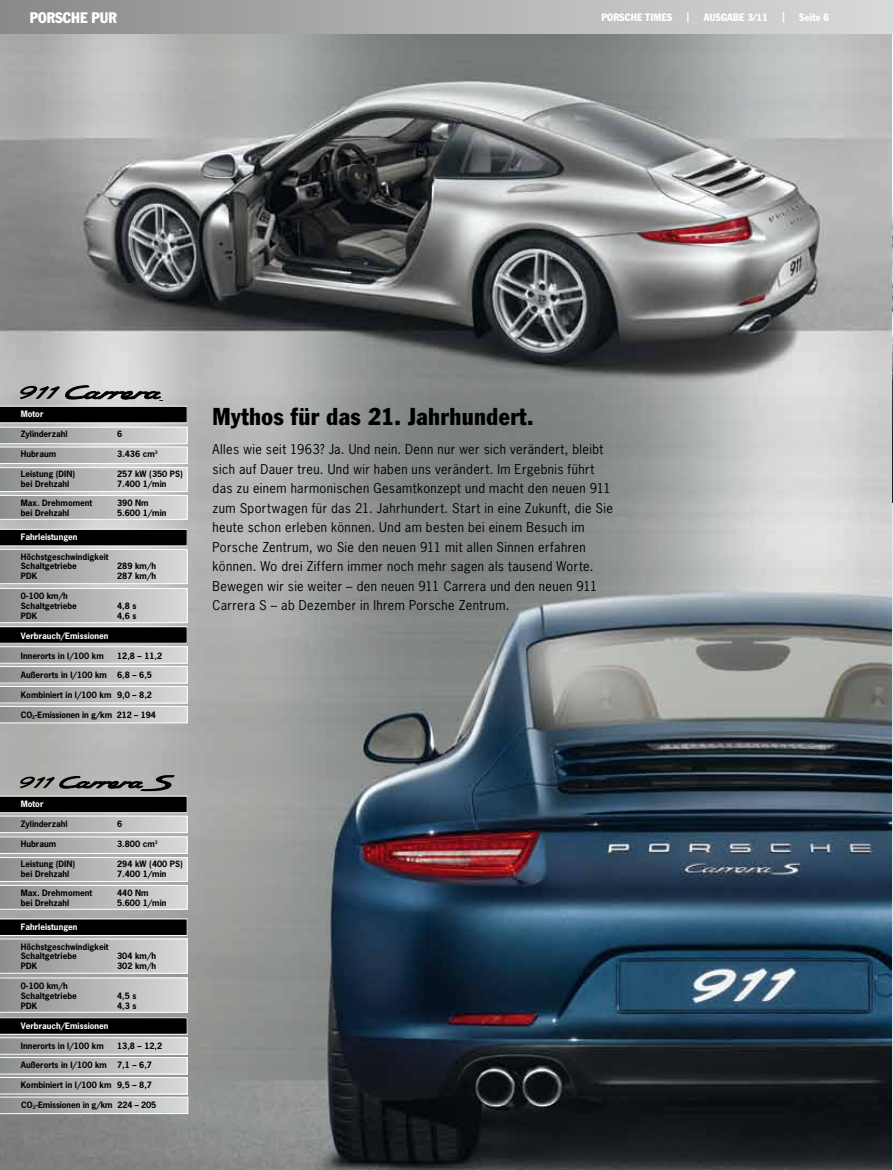
<style>
.page{position:relative;width:893px;height:1170px;background:#fff}
.page>*{position:absolute;margin:0;border:0;box-sizing:border-box;transform-origin:0 0}
.t1{font:condensed 24px "Porsche Franklin Gothic";letter-spacing:.015em;color:#000}
.t2{font:condensed 15px "Porsche Franklin Gothic";color:#fff}
.t3{font:12.75px/19.5px "Porsche News Gothic";letter-spacing:.03em;color:#000}
.t4{font:condensed 10.5px "Porsche Franklin Gothic";letter-spacing:.01em;color:#fff}
.t5{font:700 8.25px/9.9px "Porsche News Gothic";color:#000}
.t6{font:700 8.25px "Porsche News Gothic";color:#fff}
</style>
<div class="page">
<div style="left:0;top:0;width:893px;height:34px;background:linear-gradient(to right,#888a8c,#dadbdc)"></div>
<hr style="left:892px;top:0;width:1px;height:34px;background:#d9dadb">
<img style="left:0;top:34px;width:893px;height:1135px">
<svg style="left:0;top:406px;width:187px;height:113px"></svg>
<svg style="left:20px;top:384px;width:143px;height:16px"></svg>
<svg style="left:0;top:775px;width:187px;height:134px"></svg>
<svg style="left:0;top:529px;width:187px;height:194px"></svg>
<svg style="left:0;top:918px;width:188px;height:195px"></svg>
<img style="left:892px;top:34px;width:1px;height:468px">
<h2 class="t2" style="left:30px;top:8px;width:89px">PORSCHE PUR</h2>
<p class="t4" style="left:601px;top:11px;width:72px">PORSCHE TIMES</p>
<p class="t4" style="left:687px;top:10px;width:4px">|</p>
<p class="t4" style="left:704px;top:11px;width:65px">AUSGABE 3/11</p>
<p class="t4" style="left:782px;top:10px;width:4px">|</p>
<p class="t4" style="left:799px;top:11px;width:31px">Seite 6</p>
<p class="t6" style="left:21px;top:408px;width:24px">Motor</p>
<p class="t5" style="left:21px;top:429px;width:48px">Zylinderzahl</p>
<p class="t5" style="left:117px;top:429px;width:7px">6</p>
<p class="t5" style="left:21px;top:448px;width:37px">Hubraum</p>
<p class="t5" style="left:117px;top:448px;width:42px">3.436 cm<sup>3</sup></p>
<p class="t5" style="left:21px;top:468px;width:56px">Leistung (DIN)</p>
<p class="t5" style="left:117px;top:468px;width:67px">257 kW (350 PS)</p>
<p class="t5" style="left:21px;top:478px;width:50px">bei Drehzahl</p>
<p class="t5" style="left:117px;top:478px;width:51px">7.400 1/min</p>
<p class="t5" style="left:21px;top:498px;width:73px">Max. Drehmoment</p>
<p class="t5" style="left:117px;top:498px;width:33px">390 Nm</p>
<p class="t5" style="left:21px;top:508px;width:50px">bei Drehzahl</p>
<p class="t5" style="left:117px;top:508px;width:51px">5.600 1/min</p>
<p class="t6" style="left:21px;top:531px;width:58px">Fahrleistungen</p>
<p class="t5" style="left:21px;top:551px;width:89px">Höchstgeschwindigkeit<br>Schaltgetriebe</p>
<p class="t5" style="left:117px;top:561px;width:40px">289 km/h</p>
<p class="t5" style="left:21px;top:571px;width:18px">PDK</p>
<p class="t5" style="left:117px;top:571px;width:40px">287 km/h</p>
<p class="t5" style="left:21px;top:591px;width:58px">0-100 km/h<br>Schaltgetriebe</p>
<p class="t5" style="left:117px;top:601px;width:21px">4,8 s</p>
<p class="t5" style="left:21px;top:610px;width:18px">PDK</p>
<p class="t5" style="left:117px;top:610px;width:21px">4,6 s</p>
<p class="t6" style="left:21px;top:630px;width:89px">Verbrauch/Emissionen</p>
<p class="t5" style="left:21px;top:650px;width:84px">Innerorts in l/100 km</p>
<p class="t5" style="left:117px;top:650px;width:47px">12,8 – 11,2</p>
<p class="t5" style="left:21px;top:670px;width:133px">Außerorts in l/100 km 6,8 – 6,5</p>
<p class="t5" style="left:21px;top:690px;width:133px">Kombiniert in l/100 km 9,0 – 8,2</p>
<p class="t5" style="left:21px;top:709px;width:137px">CO<sub>2</sub>-Emissionen in g/km 212 – 194</p>
<h1 class="t1" style="left:213px;top:401px;width:322px">Mythos für das 21. Jahrhundert.</h1>
<p class="t3" style="left:213px;top:439px;width:402px">Alles wie seit 1963? Ja. Und nein. Denn nur wer sich verändert, bleibt sich auf Dauer treu. Und wir haben uns verändert. Im Ergebnis führt das zu einem harmonischen Gesamtkonzept und macht den neuen 911 zum Sportwagen für das 21. Jahrhundert. Start in eine Zukunft, die Sie heute schon erleben können. Und am besten bei einem Besuch im Porsche Zentrum, wo Sie den neuen 911 mit allen Sinnen erfahren können. Wo drei Ziffern immer noch mehr sagen als tausend Worte.<br>Bewegen wir sie weiter – den neuen 911 Carrera und den neuen 911<br>Carrera S – ab Dezember in Ihrem Porsche Zentrum.</p>
<p class="t6" style="left:21px;top:798px;width:24px">Motor</p>
<p class="t5" style="left:21px;top:818px;width:48px">Zylinderzahl</p>
<p class="t5" style="left:117px;top:818px;width:7px">6</p>
<p class="t5" style="left:21px;top:838px;width:37px">Hubraum</p>
<p class="t5" style="left:117px;top:838px;width:42px">3.800 cm<sup>3</sup></p>
<p class="t5" style="left:21px;top:858px;width:56px">Leistung (DIN)</p>
<p class="t5" style="left:117px;top:858px;width:67px">294 kW (400 PS)</p>
<p class="t5" style="left:21px;top:868px;width:50px">bei Drehzahl</p>
<p class="t5" style="left:117px;top:868px;width:51px">7.400 1/min</p>
<p class="t5" style="left:21px;top:888px;width:73px">Max. Drehmoment</p>
<p class="t5" style="left:117px;top:888px;width:33px">440 Nm</p>
<p class="t5" style="left:21px;top:898px;width:50px">bei Drehzahl</p>
<p class="t5" style="left:117px;top:898px;width:51px">5.600 1/min</p>
<p class="t6" style="left:21px;top:921px;width:58px">Fahrleistungen</p>
<p class="t5" style="left:21px;top:941px;width:89px">Höchstgeschwindigkeit<br>Schaltgetriebe</p>
<p class="t5" style="left:117px;top:951px;width:40px">304 km/h</p>
<p class="t5" style="left:21px;top:961px;width:18px">PDK</p>
<p class="t5" style="left:117px;top:961px;width:40px">302 km/h</p>
<p class="t5" style="left:21px;top:980px;width:58px">0-100 km/h<br>Schaltgetriebe</p>
<p class="t5" style="left:117px;top:990px;width:21px">4,5 s</p>
<p class="t5" style="left:21px;top:1000px;width:18px">PDK</p>
<p class="t5" style="left:117px;top:1000px;width:21px">4,3 s</p>
<p class="t6" style="left:21px;top:1020px;width:89px">Verbrauch/Emissionen</p>
<p class="t5" style="left:21px;top:1040px;width:84px">Innerorts in l/100 km</p>
<p class="t5" style="left:117px;top:1040px;width:47px">13,8 – 12,2</p>
<p class="t5" style="left:21px;top:1060px;width:133px">Außerorts in l/100 km 7,1 – 6,7</p>
<p class="t5" style="left:21px;top:1079px;width:133px">Kombiniert in l/100 km 9,5 – 8,7</p>
<p class="t5" style="left:21px;top:1099px;width:137px">CO<sub>2</sub>-Emissionen in g/km 224 – 205</p>
</div>
